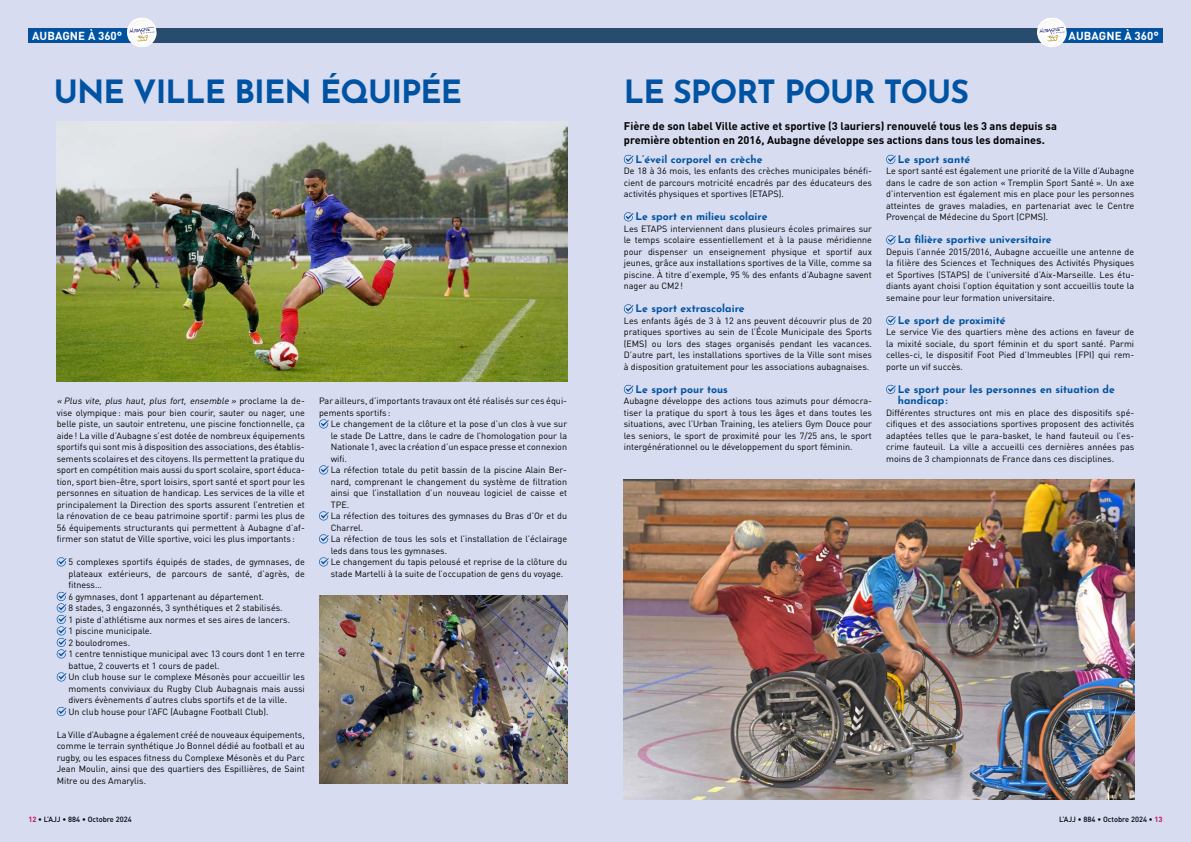
<style>
.page{position:relative;width:1191px;height:842px;background:#fff}
.page>*{position:absolute;margin:0;border:0;box-sizing:border-box;transform-origin:0 0}
.t1{font:700 32px "Josefin Sans";letter-spacing:-.03em;color:#0053a2}
.t2{font:700 11.5px "DIN Pro";letter-spacing:.01em;color:#fff}
.t3{font:700 11px/14px "DIN Pro";color:#000}
.t4{font:700 10.5px/11.5px "Josefin Sans";color:#0053a2}
.t5{font:9px/11.5px "DIN Pro";color:#000;text-align:justify}
.t6{font:500 7.5px "DIN Pro";color:#000}
.s1{font-style:italic}
.s2{font-weight:700;color:#bb1765}
</style>
<div class="page">
<div style="left:595px;top:0;width:596px;height:842px;background:#d7dcf0"></div>
<div style="left:0;top:0;width:595px;height:842px;background:#d7dcf0"></div>
<svg style="left:56px;top:557px;width:10px;height:10px"></svg>
<svg style="left:56px;top:591px;width:10px;height:68px"></svg>
<svg style="left:56px;top:672px;width:10px;height:10px"></svg>
<svg style="left:56px;top:706px;width:10px;height:10px"></svg>
<svg style="left:319px;top:419px;width:10px;height:10px"></svg>
<svg style="left:319px;top:465px;width:10px;height:10px"></svg>
<svg style="left:319px;top:511px;width:10px;height:10px"></svg>
<svg style="left:319px;top:534px;width:10px;height:10px"></svg>
<svg style="left:319px;top:557px;width:10px;height:10px"></svg>
<svg style="left:623px;top:154px;width:10px;height:10px"></svg>
<svg style="left:623px;top:212px;width:10px;height:10px"></svg>
<svg style="left:623px;top:304px;width:10px;height:10px"></svg>
<svg style="left:623px;top:384px;width:10px;height:10px"></svg>
<svg style="left:886px;top:154px;width:9px;height:10px"></svg>
<svg style="left:886px;top:235px;width:9px;height:10px"></svg>
<svg style="left:886px;top:315px;width:9px;height:10px"></svg>
<svg style="left:886px;top:384px;width:9px;height:10px"></svg>
<img style="left:57px;top:121px;width:510px;height:261px">
<img style="left:319px;top:595px;width:248px;height:189px">
<img style="left:624px;top:479px;width:510px;height:320px">
<div style="left:28px;top:28px;width:567px;height:15px;background:#284c6e"></div>
<div style="left:595px;top:28px;width:567px;height:15px;background:#284c6e"></div>
<svg style="left:28px;top:17px;width:129px;height:30px"></svg>
<svg style="left:1037px;top:17px;width:125px;height:30px"></svg>
<p class="t2" style="left:32px;top:28px;width:92px">AUBAGNE À 360°</p>
<p class="t2" style="left:1068px;top:28px;width:92px">AUBAGNE À 360°</p>
<h1 class="t1" style="left:54px;top:64px;width:410px">UNE VILLE BIEN ÉQUIPÉE</h1>
<h1 class="t1" style="left:624px;top:64px;width:347px">LE SPORT POUR TOUS</h1>
<p class="t5" style="left:57px;top:395px;width:250px"><span class="s1">« Plus vite, plus haut, plus fort, ensemble »</span> p ro c l a m e l a d e - vise olympique: mais pour bien courir, sauter ou nager, une belle piste, un sautoir entretenu, une piscine fonctionnelle, ça aide! La ville d’Aubagne s’est dotée de nombreux équipements sportifs qui sont mis à disposition des associations, des établis&shy;sements scolaires et des citoyens. Ils permettent la pratique du sport en compétition mais aussi du sport scolaire, sport éduca&shy;tion, sport bien-être, sport loisirs, sport santé et sport pour les personnes en situation de handicap. Les services de la ville et principalement la Direction des sports assurent l’entretien et la rénovation de ce beau patrimoine sportif: parmi les plus de 56 équipements structurants qui permettent à Aubagne d’af&shy;firmer son statut de Ville sportive, voici les plus importants :</p>
<p class="t5" style="left:68px;top:556px;width:238px;text-align:left">5 complexes sportifs équipés de stades, de gymnases, de plateaux extérieurs, de parcours de santé, d’agrès, de fitness…<br>6 gymnases, dont 1 appartenant au département.<br>8 stades, 3 engazonnés, 3 synthétiques et 2 stabilisés.<br>1 piste d’athlétisme aux normes et ses aires de lancers.<br>1 piscine municipale.<br>2 boulodromes.<br>1 centre tennistique municipal avec 13 cours dont 1 en terre battue, 2 couverts et 1 cours de padel.<br>Un club house sur le complexe Mésonès pour accueillir les moments conviviaux du Rugby Club Aubagnais mais aussi divers évènements d’autres clubs sportifs et de la ville.<br>Un club house pour l’AFC (Aubagne Football Club).</p>
<p class="t5" style="left:57px;top:728px;width:250px">La Ville d’Aubagne a également créé de nouveaux équipements, comme le terrain synthétique Jo Bonnel dédié au football et au rugby, ou les espaces fitness du Complexe Mésonès et du Parc Jean Moulin, ainsi que des quartiers des Espillières, de Saint Mitre ou des Amarylis.</p>
<p class="t5" style="left:319px;top:395px;width:250px">Par ailleurs, d’importants travaux ont été réalisés sur ces équi&shy;pements sportifs :</p>
<p class="t5" style="left:331px;top:418px;width:238px;text-align:left">Le changement de la clôture et la pose d’un clos à vue sur le stade De Lattre, dans le cadre de l’homologation pour la Nationale 1, avec la création d’un espace presse et connexion wifi.<br>La réfection totale du petit bassin de la piscine Alain Ber&shy;nard, comprenant le changement du système de filtration ainsi que l’installation d’un nouveau logiciel de caisse et TPE.<br>La réfection des toitures des gymnases du Bras d’Or et du Charrel.<br>La réfection de tous les sols et l’installation de l’éclairage leds dans tous les gymnases.<br>Le changement du tapis pelousé et reprise de la clôture du stade Martelli à la suite de l’occupation de gens du voyage.</p>
<p class="t3" style="left:624px;top:118px;width:434px">Fière de son label Ville active et sportive (3 lauriers) renouvelé tous les 3 ans depuis sa première obtention en 2016, Aubagne développe ses actions dans tous les domaines.</p>
<p class="t4" style="left:635px;top:152px;width:128px">L’éveil corporel en crèche</p>
<p class="t5" style="left:624px;top:165px;width:250px">De 18 à 36 mois, les enfants des crèches municipales bénéfi&shy;cient de parcours motricité encadrés par des éducateurs des activités physiques et sportives (ETAPS).</p>
<p class="t4" style="left:635px;top:209px;width:133px">Le sport en milieu scolaire</p>
<p class="t5" style="left:624px;top:222px;width:250px">Les ETAPS interviennent dans plusieurs écoles primaires sur le temps scolaire essentiellement et à la pause méridienne pour dispenser un enseignement physique et sportif aux jeunes, grâce aux installations sportives de la Ville, comme sa piscine. À titre d’exemple, 95 % des enfants d’Aubagne savent nager au CM2!</p>
<p class="t4" style="left:635px;top:301px;width:110px">Le sport extrascolaire</p>
<p class="t5" style="left:624px;top:314px;width:250px">Les enfants âgés de 3 à 12 ans peuvent découvrir plus de 20 pratiques sportives au sein de l’École Municipale des Sports (EMS) ou lors des stages organisés pendant les vacances.<br>D’autre part, les installations sportives de la Ville sont mises à disposition gratuitement pour les associations aubagnaises.</p>
<p class="t4" style="left:635px;top:382px;width:94px">Le sport pour tous</p>
<p class="t5" style="left:624px;top:395px;width:250px">Aubagne développe des actions tous azimuts pour démocra&shy;tiser la pratique du sport à tous les âges et dans toutes les situations, avec l’Urban Training, les ateliers Gym Douce pour les seniors, le sport de proximité pour les 7/25 ans, le sport intergénérationnel ou le développement du sport féminin.</p>
<p class="t4" style="left:898px;top:152px;width:74px">Le sport santé</p>
<p class="t5" style="left:886px;top:165px;width:250px">Le sport santé est également une priorité de la Ville d’Aubagne dans le cadre de son action « Tremplin Sport Santé ». Un axe d’intervention est également mis en place pour les personnes atteintes de graves maladies, en partenariat avec le Centre Provençal de Médecine du Sport (CPMS).</p>
<p class="t4" style="left:898px;top:232px;width:155px">La filière sportive universitaire</p>
<p class="t5" style="left:886px;top:245px;width:250px">Depuis l’année 2015/2016, Aubagne accueille une antenne de la filière des Sciences et Techniques des Activités Physiques et Sportives (STAPS) de l’université d’Aix-Marseille. Les étu&shy;diants ayant choisi l’option équitation y sont accueillis toute la semaine pour leur formation universitaire.</p>
<p class="t4" style="left:898px;top:313px;width:109px">Le sport de proximité</p>
<p class="t5" style="left:886px;top:326px;width:250px">Le service Vie des quartiers mène des actions en faveur de la mixité sociale, du sport féminin et du sport santé. Parmi celles-ci, le dispositif Foot Pied d’Immeubles (FPI) qui rem&shy;porte un vif succès.</p>
<p class="t4" style="left:898px;top:382px;width:219px">Le sport pour les personnes en situation de handicap:</p>
<p class="t5" style="left:886px;top:406px;width:250px">Différentes structures ont mis en place des dispositifs spé&shy;cifiques et des associations sportives proposent des activités adaptées telles que le para-basket, le hand fauteuil ou l’es&shy;crime fauteuil. La ville a accueilli ces dernières années pas moins de 3 championnats de France dans ces disciplines.</p>
<p class="t6" style="left:28px;top:814px;width:105px"><span class="s2">12</span> • L’AJJ • 884 • Octobre 2024</p>
<p class="t6" style="left:1059px;top:814px;width:105px">L’AJJ • 884 • Octobre 2024 • <span class="s2">13</span></p>
</div>
